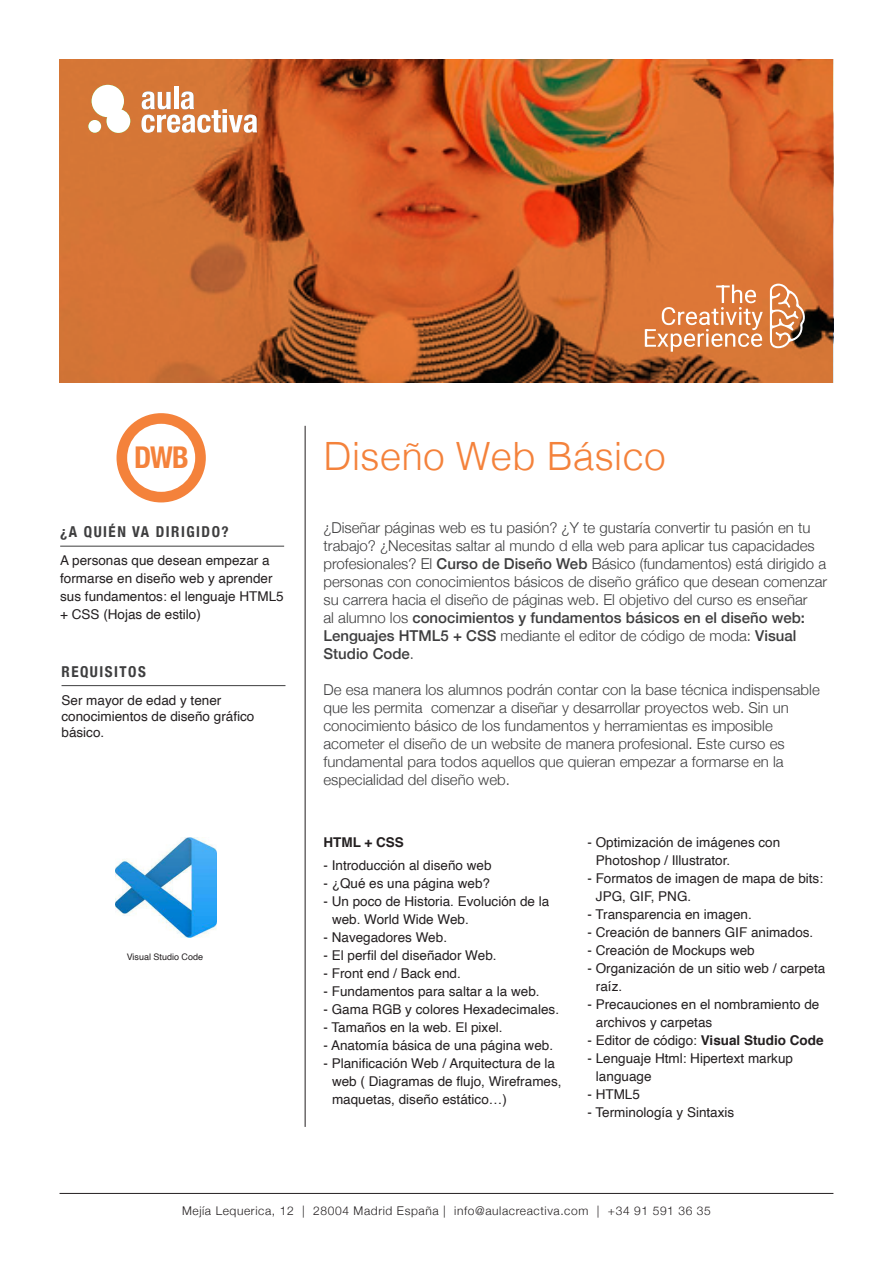
<style>
.page{position:relative;width:893px;height:1263px;background:#fff}
.page>*{position:absolute;margin:0;border:0;box-sizing:border-box;transform-origin:0 0}
.t1{font:300 39px "Helvetica";color:#f4823b}
.subtítulo{font:700 condensed 30px "Helvetica Neue";color:#f4823b}
.Texto_2020{font:300 15px/18px "Helvetica Neue";color:#3e3e3f}
.t2{font:700 condensed 15px "Helvetica Neue";letter-spacing:.1em;color:#3e3e3f}
.texto_1{font:13.5px/18px "Helvetica";color:#231f20}
.texto{font:13.5px/18px "Helvetica";color:#231f20}
.subtítulo-2{font:700 13.5px "Helvetica";color:#231f20}
.t3{font:300 12px "Helvetica Neue";letter-spacing:.05em;color:#231f20}
.subtítulo-3{font:9px "Helvetica";color:#231f20}
.s1{font-weight:500}
.s2{font-weight:700}
</style>
<div class="page">
<hr style="left:60px;top:1193px;width:773px;height:1px;background:#231f20">
<hr style="left:60px;top:546px;width:224px;height:1px;background:#3e3e3f">
<hr style="left:62px;top:685px;width:223px;height:1px;background:#3e3e3f">
<hr style="left:305px;top:426px;width:1px;height:701px;background:#231f20">
<div style="left:117px;top:413px;width:89px;height:89px;background:#f4823b;border-radius:50%"></div>
<div style="left:127px;top:424px;width:68px;height:68px;background:#fff;border-radius:50%"></div>
<svg style="left:60px;top:60px;width:773px;height:323px;background:#c3612b"></svg>
<svg style="left:645px;top:285px;width:118px;height:67px;background:#e18f5a"></svg>
<svg style="left:770px;top:284px;width:35px;height:64px"></svg>
<hr style="left:174px;top:86px;width:4px;height:23px;background:#fff">
<svg style="left:142px;top:91px;width:115px;height:42px"></svg>
<svg style="left:92px;top:85px;width:38px;height:48px"></svg>
<div style="left:88px;top:120px;width:13px;height:13px;background:#fff;border-radius:50%"></div>
<img style="left:116px;top:837px;width:100px;height:100px">
<p class="subtítulo" style="left:134px;top:432px;width:56px">DWB</p>
<p class="t2" style="left:60px;top:519px;width:170px">¿A QUIÉN VA DIRIGIDO?</p>
<p class="texto" style="left:60px;top:552px;width:225px">A personas que desean empezar a formarse en diseño web y aprender sus fundamentos: el lenguaje HTML5 + CSS (Hojas de estilo)</p>
<p class="t2" style="left:62px;top:659px;width:86px">REQUISITOS</p>
<p class="texto" style="left:62px;top:692px;width:194px;line-height:16.2px">Ser mayor de edad y tener conocimientos de diseño gráfico básico.</p>
<p class="subtítulo-3" style="left:127px;top:950px;width:78px">Visual Studio Code</p>
<p class="t1" style="left:323px;top:423px;width:344px">Diseño Web Básico</p>
<p class="Texto_2020" style="left:323px;top:517px;width:505px">¿Diseñar páginas web es tu pasión? ¿Y te gustaría convertir tu pasión en tu trabajo? ¿Necesitas saltar al mundo d ella web para aplicar tus capacidades profesionales? El <span class="s1">Curso de Diseño Web</span> Básico (fundamentos) está dirigido a personas con conocimientos básicos de diseño gráfico que desean comenzar su carrera hacia el diseño de páginas web. El objetivo del curso es enseñar<br>al alumno los <span class="s1">conocimientos y fundamentos básicos en el diseño web:<br>Lenguajes HTML5 + CSS</span> mediante el editor de código de moda: <span class="s1">Visual Studio Code</span>.</p>
<p class="Texto_2020" style="left:323px;top:679px;width:498px">De esa manera los alumnos podrán contar con la base técnica indispensable que les permita comenzar a diseñar y desarrollar proyectos web. Sin un conocimiento básico de los fundamentos y herramientas es imposible acometer el diseño de un website de manera profesional. Este curso es fundamental para todos aquellos que quieran empezar a formarse en la especialidad del diseño web.</p>
<p class="subtítulo-2" style="left:323px;top:832px;width:82px">HTML + CSS</p>
<p class="texto_1" style="left:323px;top:856px;width:170px">- Introducción al diseño web</p>
<p class="texto_1" style="left:323px;top:874px;width:168px">- ¿Qué es una página web?</p>
<p class="texto_1" style="left:332px;top:892px;width:219px;text-indent:-9px">- Un poco de Historia. Evolución de la web. World Wide Web.</p>
<p class="texto_1" style="left:323px;top:928px;width:125px">- Navegadores Web.</p>
<p class="texto_1" style="left:323px;top:946px;width:175px">- El perfil del diseñador Web.</p>
<p class="texto_1" style="left:323px;top:964px;width:139px">- Front end / Back end.</p>
<p class="texto_1" style="left:323px;top:982px;width:218px">- Fundamentos para saltar a la web.</p>
<p class="texto_1" style="left:323px;top:1000px;width:237px">- Gama RGB y colores Hexadecimales.</p>
<p class="texto_1" style="left:323px;top:1018px;width:181px">- Tamaños en la web. El pixel.</p>
<p class="texto_1" style="left:323px;top:1036px;width:231px">- Anatomía básica de una página web.</p>
<p class="texto_1" style="left:332px;top:1054px;width:231px;text-indent:-9px">- Planificación Web / Arquitectura de la web ( Diagramas de flujo, Wireframes, maquetas, diseño estático…)</p>
<p class="texto_1" style="left:596px;top:834px;width:186px;text-indent:-9px">- Optimización de imágenes con<br>Photoshop / Illustrator.</p>
<p class="texto_1" style="left:596px;top:870px;width:229px;text-indent:-9px">- Formatos de imagen de mapa de bits:<br>JPG, GIF, PNG.</p>
<p class="texto_1" style="left:587px;top:906px;width:166px">- Transparencia en imagen.</p>
<p class="texto_1" style="left:587px;top:924px;width:227px">- Creación de banners GIF animados.</p>
<p class="texto_1" style="left:587px;top:942px;width:169px">- Creación de Mockups web</p>
<p class="texto_1" style="left:596px;top:960px;width:231px;text-indent:-9px">- Organización de un sitio web / carpeta raíz.</p>
<p class="texto_1" style="left:596px;top:996px;width:225px;text-indent:-9px">- Precauciones en el nombramiento de archivos y carpetas</p>
<p class="texto_1" style="left:587px;top:1032px;width:238px">- Editor de código: <span class="s2">Visual Studio Code</span></p>
<p class="texto_1" style="left:596px;top:1050px;width:199px;text-indent:-9px">- Lenguaje Html: Hipertext markup language</p>
<p class="texto_1" style="left:587px;top:1086px;width:54px">- HTML5</p>
<p class="texto_1" style="left:587px;top:1104px;width:148px">- Terminología y Sintaxis</p>
<p class="t3" style="left:182px;top:1201px;width:530px">Mejía Lequerica, 12 | 28004 Madrid España | info@aulacreactiva.com | +34 91 591 36 35</p>
</div>
